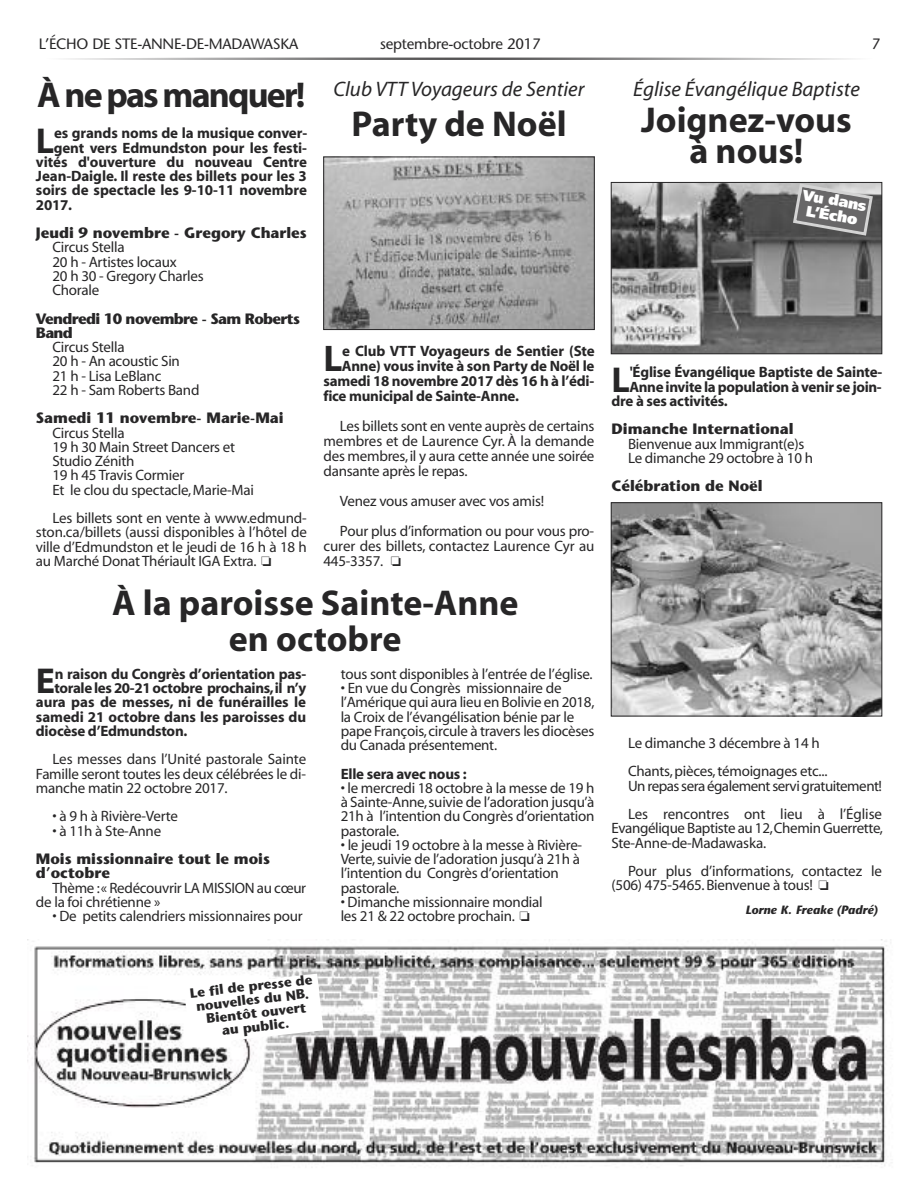
<style>
.page{position:relative;width:918px;height:1188px;background:#fff}
.page>*{position:absolute;margin:0;border:0;box-sizing:border-box;transform-origin:0 0}
.t1{font:700 37.2px "Myriad";color:#272627}
.t2{font:700 36.15px "Myriad";color:#272627}
.t3{font:700 36px/31.5px "Myriad";color:#272627;text-align:center}
.t4{font:700 36px "Myriad";letter-spacing:-.05em;color:#272627}
.t5{font:italic 21px "Myriad";color:#272627}
.t6{font:15px/14.2px "Myriad";letter-spacing:-.015em;color:#272627}
.t7{font:700 15px "Myriad";letter-spacing:-.01em;color:#272627}
.t8{font:700 15px/14.2px "Stone Sans";color:#272627}
.t9{font:15px "Stone Sans";letter-spacing:-.015em;color:#272627}
.t10{font:700 15px/14.2px "Stone Sans";letter-spacing:-.04em;color:#272627}
.t11{font:900 15px/15px "Frutiger";color:#fff;text-align:center}
.t12{font:700 13.5px/13.5px "Stone Sans";color:#272627;text-align:center}
.t13{font:italic 700 12px "Stone Sans";color:#272627}
</style>
<div class="page">
<svg style="left:66px;top:58px;width:787px;height:1px"></svg>
<img style="left:27px;top:940px;width:865px;height:226px">
<svg style="left:184px;top:974px;width:139px;height:71px"></svg>
<img style="left:613px;top:505px;width:267px;height:209px">
<div style="left:611px;top:503px;width:271px;height:213px;border:1px solid #272627"></div>
<img style="left:613px;top:184px;width:267px;height:168px">
<div style="left:611px;top:182px;width:271px;height:172px;border:1px solid #272627"></div>
<img style="left:325px;top:159px;width:268px;height:169px">
<div style="left:323px;top:157px;width:272px;height:173px;border:1px solid #272627"></div>
<svg style="left:791px;top:182px;width:84px;height:55px;background:#7d7d7d"></svg>
<p class="t9" style="left:39px;top:38px;width:261px">L’ÉCHO DE STE-ANNE-DE-MADAWASKA</p>
<p class="t9" style="left:380px;top:38px;width:162px">septembre-octobre 2017</p>
<p class="t9" style="left:872px;top:38px;width:10px">7</p>
<h3 class="t5" style="left:633px;top:81px;width:228px">Église Évangélique Baptiste</h3>
<h3 class="t3" style="left:641px;top:107px;width:212px">Joignez-vous à nous!</h3>
<h3 class="t4" style="left:37px;top:81px;width:270px">Ànepasmanquer!</h3>
<h2 class="t2" style="left:36px;top:127px;width:20px">L</h2>
<p class="t7" style="left:54px;top:128px;width:255px">es grands noms de la musique conver-</p>
<h3 class="t5" style="left:334px;top:81px;width:252px">Club VTT Voyageurs de Sentier</h3>
<h3 class="t3" style="left:351px;top:112px;width:217px">Party de Noël</h3>
<p class="t7" style="left:54px;top:142px;width:255px">gent vers Edmundston pour les festi-</p>
<p class="t7" style="left:36px;top:156px;width:273px">vités d'ouverture du nouveau Centre</p>
<p class="t7" style="left:36px;top:170px;width:273px">Jean-Daigle. Il reste des billets pour les 3</p>
<p class="t7" style="left:36px;top:185px;width:273px">soirs de spectacle les 9-10-11 novembre</p>
<p class="t7" style="left:36px;top:199px;width:38px">2017.</p>
<p class="t8" style="left:36px;top:227px;width:272px">Jeudi 9 novembre - Gregory Charles</p>
<p class="t6" style="left:52px;top:242px;width:153px">Circus Stella<br>20 h - Artistes locaux<br>20 h 30 - Gregory Charles<br>Chorale</p>
<p class="t10" style="left:36px;top:313px;width:266px">Vendredi 10 novembre - Sam Roberts<br>Band</p>
<p class="t6" style="left:52px;top:341px;width:149px">Circus Stella<br>20 h - An acoustic Sin<br>21 h - Lisa LeBlanc<br>22 h - Sam Roberts Band</p>
<p class="t8" style="left:36px;top:413px;width:249px">Samedi 11 novembre- Marie-Mai</p>
<p class="t6" style="left:52px;top:427px;width:203px">Circus Stella<br>19 h 30 Main Street Dancers et<br>Studio Zénith<br>19 h 45 Travis Cormier<br>Et le clou du spectacle,Marie-Mai</p>
<p class="t6" style="left:36px;top:512px;width:273px;text-align:justify;text-indent:17px">Les billets sont en vente à www.edmund&shy;ston.ca/billets (aussi disponibles à l’hôtel de ville d’Edmundston et le jeudi de 16 h à 18 h au Marché Donat Thériault IGA Extra. ❏</p>
<p class="t11" style="left:804px;top:188px;width:66px;rotate:10deg">Vu dans<br>L’Écho</p>
<h1 class="t1" style="left:323px;top:345px;width:21px">L</h1>
<p class="t7" style="left:342px;top:345px;width:254px">e Club VTT Voyageurs de Sentier (Ste</p>
<p class="t7" style="left:342px;top:360px;width:254px">Anne) vous invite à son Party de Noël le</p>
<p class="t7" style="left:323px;top:375px;width:272px">samedi 18 novembre 2017 dès 16 h à l’édi-</p>
<p class="t7" style="left:323px;top:390px;width:197px">fice municipal de Sainte-Anne.</p>
<p class="t6" style="left:323px;top:420px;width:273px;line-height:15px;text-align:justify;text-indent:16px">Les billets sont en vente auprès de certains membres et de Laurence Cyr. À la demande des membres,il y aura cette année une soirée dansante après le repas.</p>
<p class="t6" style="left:340px;top:487px;width:256px;line-height:30px">Venez vous amuser avec vos amis!<br>Pour plus d’information ou pour vous pro-</p>
<p class="t6" style="left:323px;top:540px;width:273px;line-height:15px">curer des billets, contactez Laurence Cyr au<br>445-3357. ❏</p>
<h3 class="t3" style="left:112px;top:588px;width:408px;line-height:36px">À la paroisse Sainte-Anne en octobre</h3>
<h2 class="t2" style="left:612px;top:366px;width:20px">L</h2>
<p class="t7" style="left:630px;top:367px;width:254px">'Église Évangélique Baptiste de Sainte-</p>
<p class="t7" style="left:629px;top:381px;width:254px">Anne invite lapopulationà venir se join-</p>
<p class="t7" style="left:612px;top:395px;width:118px">dre à ses activités.</p>
<p class="t8" style="left:612px;top:424px;width:183px">Dimanche International</p>
<p class="t6" style="left:628px;top:438px;width:187px">Bienvenue aux Immigrant(e)s<br>Le dimanche 29 octobre à 10 h</p>
<p class="t8" style="left:612px;top:481px;width:153px">Célébration de Noël</p>
<h2 class="t2" style="left:36px;top:667px;width:21px">E</h2>
<p class="t7" style="left:55px;top:668px;width:253px">n raison du Congrès d’orientation pas-</p>
<p class="t7" style="left:55px;top:682px;width:253px">torale les 20-21 octobre prochains,il n’y</p>
<p class="t7" style="left:36px;top:697px;width:272px">aura pas de messes, ni de funérailles le</p>
<p class="t7" style="left:36px;top:711px;width:272px">samedi 21 octobre dans les paroisses du</p>
<p class="t7" style="left:36px;top:725px;width:153px">diocèse d’Edmundston.</p>
<p class="t6" style="left:36px;top:754px;width:272px;text-align:justify;text-indent:16px">Les messes dans l’Unité pastorale Sainte Famille seront toutes les deux célébrées le di&shy;manche matin 22 octobre 2017.</p>
<p class="t6" style="left:52px;top:811px;width:127px">• à 9 h à Rivière-Verte</p>
<p class="t6" style="left:52px;top:825px;width:110px">• à 11h à Ste-Anne</p>
<p class="t8" style="left:36px;top:853px;width:236px">Mois missionnaire tout le mois d’octobre</p>
<p class="t6" style="left:36px;top:882px;width:272px;text-indent:17px">Thème :« Redécouvrir LA MISSION au cœur de la foi chrétienne »</p>
<p class="t6" style="left:52px;top:910px;width:252px">• De petits calendriers missionnaires pour</p>
<p class="t12" style="left:189px;top:987px;width:125px;rotate:-6deg">Le fil de presse de nouvelles du NB.<br>Bientôt ouvert<br>au public.</p>
<p class="t6" style="left:341px;top:668px;width:253px">tous sont disponibles à l’entrée de l’église.</p>
<p class="t6" style="left:341px;top:682px;width:255px">• En vue du Congrès missionnaire de l’Amérique qui aura lieu en Bolivie en 2018, la Croix de l’évangélisation bénie par le pape François,circule à travers les diocèses du Canada présentement.</p>
<p class="t7" style="left:341px;top:768px;width:128px">Elle sera avec nous :</p>
<p class="t6" style="left:341px;top:782px;width:255px;text-align:justify">• le mercredi 18 octobre à la messe de 19 h à Sainte-Anne,suivie de l’adoration jusqu’à 21h à l’intention du Congrès d’orientation pastorale.</p>
<p class="t6" style="left:341px;top:839px;width:243px">• le jeudi 19 octobre à la messe à Rivière-Verte,suivie de l’adoration jusqu’à 21h à l’intention du Congrès d’orientation pastorale.</p>
<p class="t6" style="left:341px;top:896px;width:203px">• Dimanche missionnaire mondial les 21 &amp; 22 octobre prochain. ❏</p>
<p class="t6" style="left:628px;top:730px;width:201px;line-height:28.5px">Le dimanche 3 décembre à 14 h<br>Chants,pièces,témoignages etc...</p>
<p class="t6" style="left:628px;top:773px;width:255px;line-height:28.5px">Unrepasseraégalementservigratuitement!<br>Les rencontres ont lieu à l’Église</p>
<p class="t6" style="left:612px;top:823px;width:273px">Evangélique Baptiste au 12,Chemin Guerrette,<br>Ste-Anne-de-Madawaska.</p>
<p class="t6" style="left:612px;top:865px;width:272px;text-indent:16px">Pour plus d’informations, contactez le (506) 475-5465.Bienvenue à tous! ❏</p>
<p class="t13" style="left:745px;top:905px;width:134px">Lorne K. Freake (Padré)</p>
</div>
